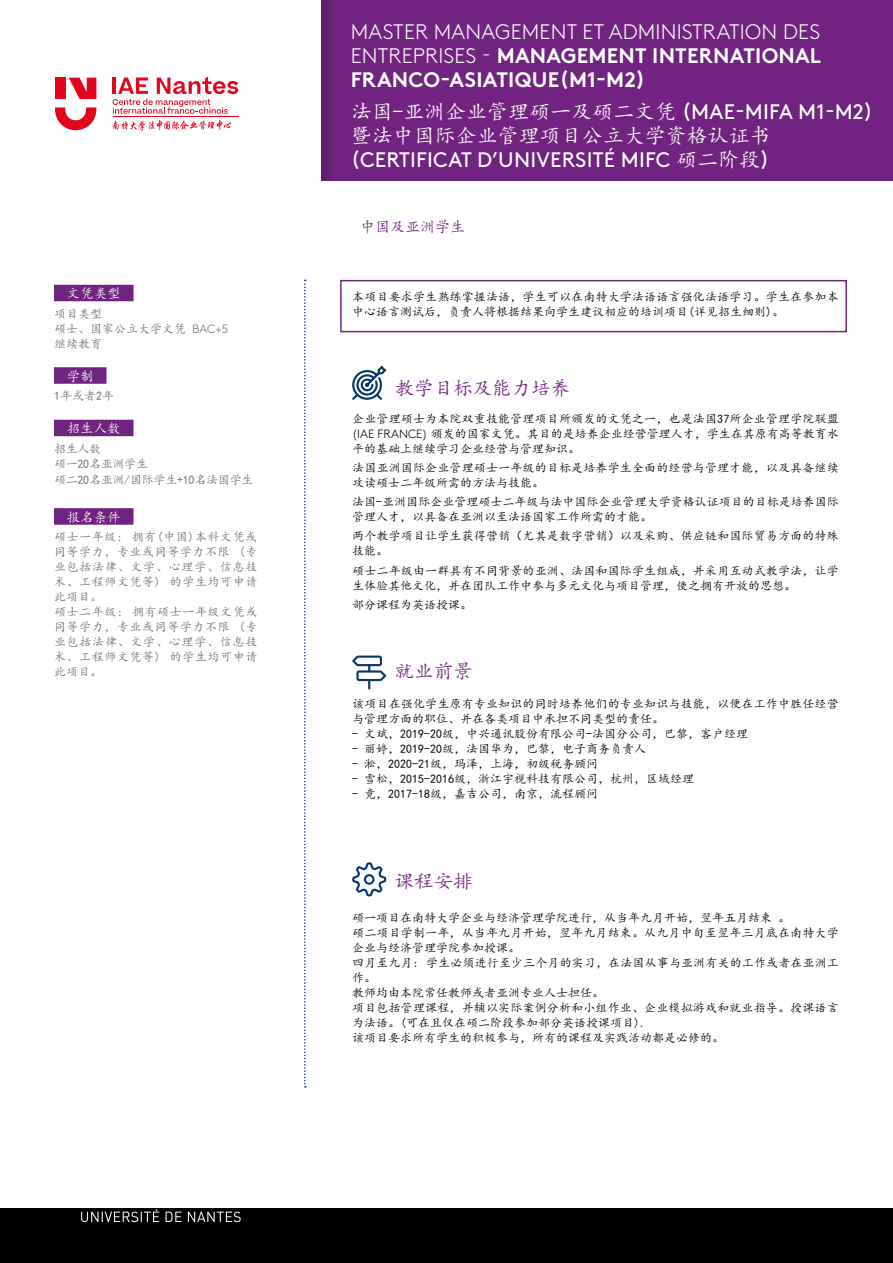
<style>
.page{position:relative;width:893px;height:1263px;background:#fff}
.page>*{position:absolute;margin:0;border:0;box-sizing:border-box;transform-origin:0 0}
.t1{font:300 21px/24px "Brown Std";letter-spacing:.01em;color:#fff;text-align:justify}
.t2{font:21px/24px "Kai Ti";color:#fff}
.t3{font:21px "Brown Std";letter-spacing:.01em;color:#fff}
.t4{font:19.5px "Kai Ti";color:#70237f}
.t5{font:15px "Kai Ti";color:#70237f}
.t6{font:13.5px "Kai Ti";color:#fff}
.t7{font:12px/15px "Kai Ti";color:#000}
.t8{font:12px/15px "Kai Ti";letter-spacing:.05em;color:#706f6f}
.t9{font:12px/15px "Kai Ti";letter-spacing:-.02em;color:#706f6f}
.t10{font:12px/15px "Kai Ti";color:#706f6f}
.s1{font-family:"Brown Std";font-weight:300}
.s2{font-weight:700}
.s3{font-family:"Brown Std"}
.s4{font-family:"Kai Ti"}
</style>
<div class="page">
<div style="left:0;top:1209px;width:893px;height:54px;background:#000"></div>
<svg style="left:55px;top:1208px;width:186px;height:15px"></svg>
<svg style="left:304px;top:280px;width:2px;height:807px"></svg>
<div style="left:322px;top:0;width:571px;height:181px;background:#70237f"></div>
<div style="left:322px;top:0;width:38px;height:181px;background:linear-gradient(to right,#651f73,#742483)"></div>
<svg style="left:352px;top:366px;width:34px;height:34px"></svg>
<svg style="left:352px;top:655px;width:34px;height:35px"></svg>
<svg style="left:352px;top:862px;width:34px;height:34px"></svg>
<div style="left:54px;top:285px;width:80px;height:16px;background:#70237f"></div>
<div style="left:54px;top:367px;width:53px;height:17px;background:#70237f"></div>
<div style="left:54px;top:420px;width:80px;height:16px;background:#70237f"></div>
<div style="left:54px;top:508px;width:80px;height:17px;background:#70237f"></div>
<div style="left:340px;top:280px;width:507px;height:52px;border:2px solid #70237f"></div>
<svg style="left:55px;top:107px;width:41px;height:23px"></svg>
<svg style="left:69px;top:78px;width:27px;height:22px"></svg>
<div style="left:55px;top:78px;width:10px;height:21px;background:#e3051b"></div>
<svg style="left:112px;top:76px;width:127px;height:55px"></svg>
<p class="t6" style="left:67px;top:287px;width:55px">文凭类型</p>
<p class="t10" style="left:54px;top:306px;width:176px">项目类型<br>硕士、国家公立大学文凭 <span class="s1">BAC+5</span>继续教育</p>
<p class="t6" style="left:67px;top:369px;width:28px">学制</p>
<p class="t8" style="left:54px;top:389px;width:61px">1年或者2年</p>
<p class="t6" style="left:67px;top:422px;width:55px">招生人数</p>
<p class="t9" style="left:54px;top:441px;width:96px">招生人数<br>硕一20名亚洲学生</p>
<p class="t9" style="left:54px;top:472px;width:201px">硕二20名亚洲/国际学生+10名法国学生</p>
<p class="t6" style="left:67px;top:510px;width:55px">报名条件</p>
<p class="t8" style="left:54px;top:529px;width:205px">硕士一年级: 拥有(中国)本科文凭或同等学力，专业或同等学力不限 (专业包括法律、文学、心理学、信息技术、工程师文凭等) 的学生均可申请此项目。<br>硕士二年级: 拥有硕士一年级文凭或同等学力，专业或同等学力不限 (专业包括法律、文学、心理学、信息技术、工程师文凭等) 的学生均可申请此项目。</p>
<h1 class="t1" style="left:351px;top:20px;width:472px">MASTER MANAGEMENT ET ADMINISTRATION DES ENTREPRISES - <span class="s2">MANAGEMENT INTERNATIONAL FRANCO-ASIATIQUE(M1-M2)</span></h1>
<h1 class="t2" style="left:351px;top:100px;width:524px">法国-亚洲企业管理硕一及硕二文凭 <span class="s3">(MAE-MIFA M1-M2)</span>暨法中国际企业管理项目公立大学资格认证书</h1>
<h1 class="t3" style="left:351px;top:148px;width:420px">(CERTIFICAT D’UNIVERSITÉ MIFC <span class="s4">硕二阶段</span>)</h1>
<p class="t5" style="left:360px;top:219px;width:106px">中国及亚洲学生</p>
<p class="t7" style="left:352px;top:289px;width:488px">本项目要求学生熟练掌握法语，学生可以在南特大学法语语言强化法语学习。学生在参加本中心语言测试后，负责人将根据结果向学生建议相应的培训项目(详见招生细则)。</p>
<h2 class="t4" style="left:395px;top:378px;width:177px">教学目标及能力培养</h2>
<p class="t7" style="left:352px;top:411px;width:488px;text-align:justify">企业管理硕士为本院双重技能管理项目所颁发的文凭之一，也是法国37所企业管理学院联盟<span class="s1">(IAE FRANCE)</span> 颁发的国家文凭。其目的是培养企业经营管理人才，学生在其原有高等教育水平的基础上继续学习企业经营与管理知识。</p>
<p class="t7" style="left:352px;top:460px;width:488px">法国亚洲国际企业管理硕士一年级的目标是培养学生全面的经营与管理才能，以及具备继续攻读硕士二年级所需的方法与技能。</p>
<p class="t7" style="left:352px;top:494px;width:488px">法国-亚洲国际企业管理硕士二年级与法中国际企业管理大学资格认证项目的目标是培养国际管理人才，以具备在亚洲以至法语国家工作所需的才能。</p>
<p class="t7" style="left:352px;top:529px;width:488px">两个教学项目让学生获得营销（尤其是数字营销）以及采购、供应链和国际贸易方面的特殊技能。</p>
<p class="t7" style="left:352px;top:563px;width:488px">硕士二年级由一群具有不同背景的亚洲、法国和国际学生组成，并采用互动式教学法，让学生体验其他文化，并在团队工作中参与多元文化与项目管理，使之拥有开放的思想。</p>
<p class="t7" style="left:352px;top:597px;width:121px">部分课程为英语授课。</p>
<h2 class="t4" style="left:395px;top:661px;width:79px">就业前景</h2>
<p class="t7" style="left:352px;top:696px;width:488px">该项目在强化学生原有专业知识的同时培养他们的专业知识与技能，以便在工作中胜任经营与管理方面的职位、并在各类项目中承担不同类型的责任。</p>
<p class="t7" style="left:352px;top:726px;width:397px">- 文斌，2019-20级，中兴通讯股份有限公司-法国分公司，巴黎，客户经理</p>
<p class="t7" style="left:352px;top:741px;width:295px">- 丽婷，2019-20级，法国华为，巴黎，电子商务负责人</p>
<p class="t7" style="left:352px;top:756px;width:247px">- 淞，2020-21级，玛泽，上海，初级税务顾问</p>
<p class="t7" style="left:352px;top:771px;width:343px">- 雪松，2015-2016级，浙江宇视科技有限公司，杭州，区域经理</p>
<p class="t7" style="left:352px;top:786px;width:247px">- 竞，2017-18级，嘉吉公司，南京，流程顾问</p>
<h2 class="t4" style="left:395px;top:871px;width:79px">课程安排</h2>
<p class="t7" style="left:352px;top:910px;width:488px">硕一项目在南特大学企业与经济管理学院进行，从当年九月开始，翌年五月结束 。<br>硕二项目学制一年，从当年九月开始，翌年九月结束。从九月中旬至翌年三月底在南特大学企业与经济管理学院参加授课。<br>四月至九月: 学生必须进行至少三个月的实习，在法国从事与亚洲有关的工作或者在亚洲工作。<br>教师均由本院常任教师或者亚洲专业人士担任。<br>项目包括管理课程，并辅以实际案例分析和小组作业、企业模拟游戏和就业指导。授课语言为法语。(可在且仅在硕二阶段参加部分英语授课项目).<br>该项目要求所有学生的积极参与，所有的课程及实践活动都是必修的。</p>
</div>
